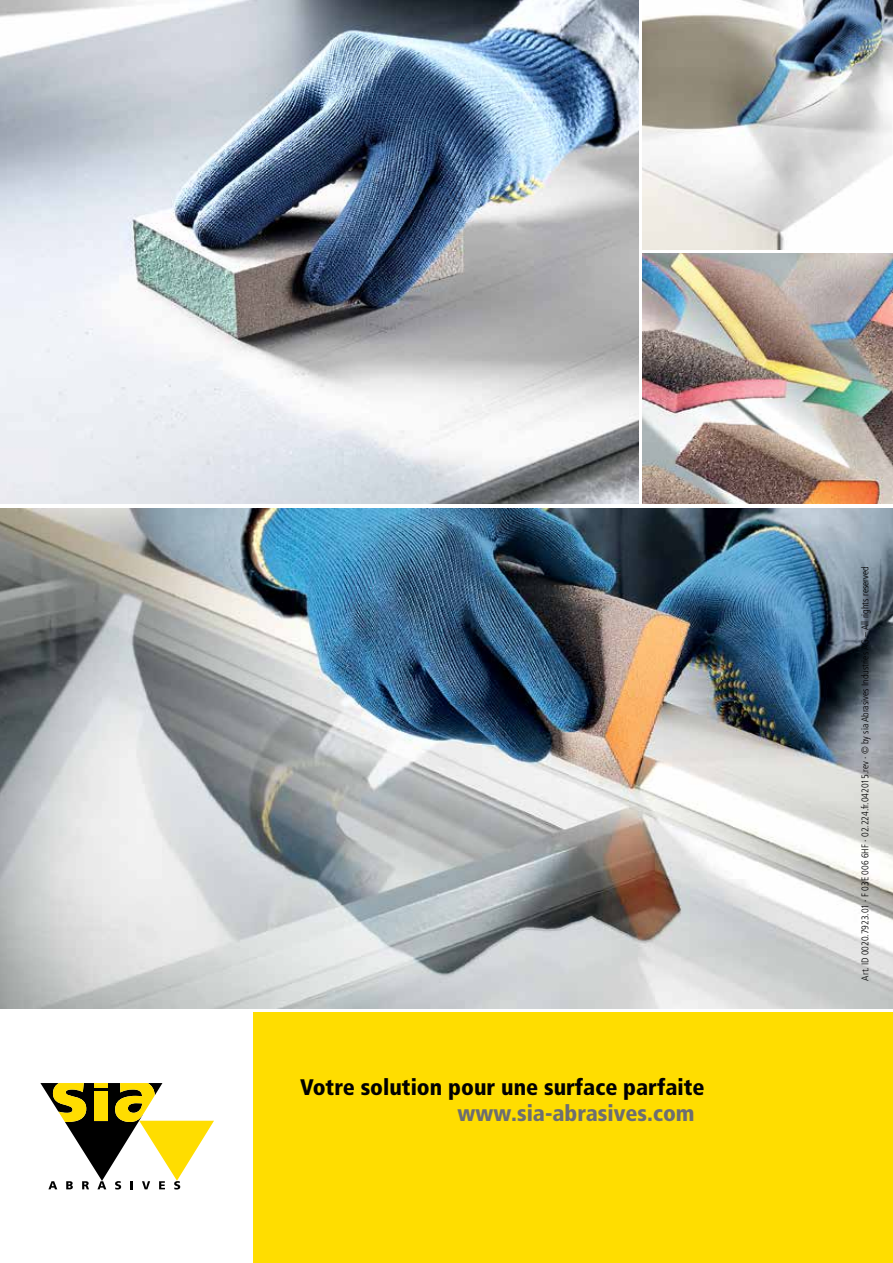
<style>
.page{position:relative;width:893px;height:1263px;background:#fff}
.page>*{position:absolute;margin:0;border:0;box-sizing:border-box;transform-origin:0 0}
.t1{font:900 condensed 22.5px "Frutiger LT Pro";color:#000}
.t2{font:900 condensed 22.5px "Frutiger LT Pro";color:#6d6e71}
.t3{font:300 condensed 9.75px "Frutiger LT Pro";color:#000}
</style>
<div class="page">
<div style="left:253px;top:1013px;width:640px;height:250px;background:#fd0"></div>
<svg style="left:40px;top:1083px;width:174px;height:106px"></svg>
<img style="left:0;top:0;width:639px;height:504px">
<img style="left:0;top:509px;width:893px;height:500px">
<img style="left:643px;top:0;width:250px;height:249px">
<img style="left:643px;top:254px;width:250px;height:250px">
<h1 class="t1" style="left:300px;top:1073px;width:406px">Votre solution pour une surface parfaite</h1>
<h1 class="t2" style="left:458px;top:1099px;width:239px">www.sia-abrasives.com</h1>
<p class="t3" style="left:859px;top:980px;width:415px;rotate:-90deg">Art. ID 0020.7923.01 ∙ F 03E 006 6HF ∙ 02.224.fr.042015.rev ∙ © by sia Abrasives Industries AG – All rights reserved</p>
</div>
